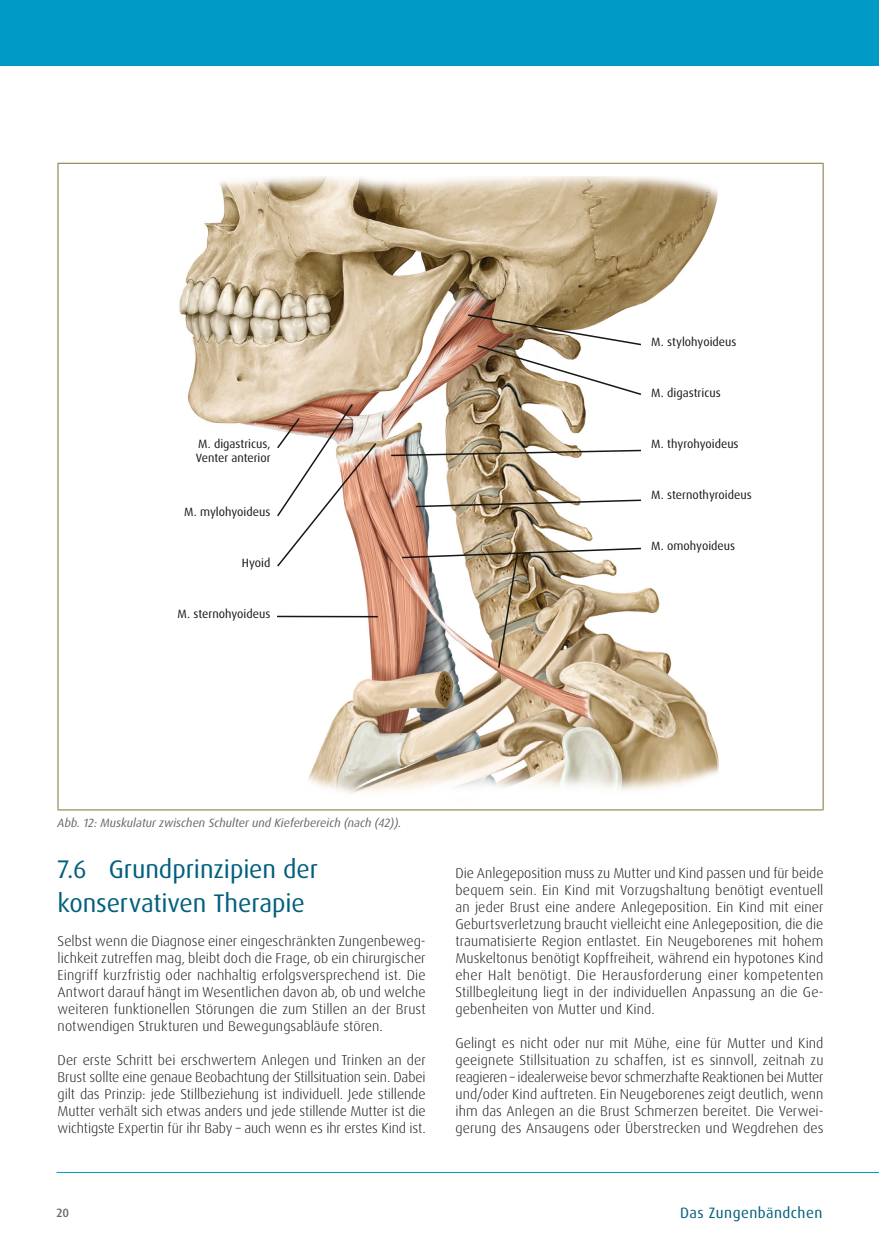
<style>
.page{position:relative;width:879px;height:1249px;background:#fff}
.page>*{position:absolute;margin:0;border:0;box-sizing:border-box;transform-origin:0 0}
.t1{font:25.5px/34px "Dax OT";letter-spacing:-.005em;color:#005f7d}
.t2{font:15px "Dax OT";letter-spacing:.03em;color:#005f7d}
.t3{font:300 14.25px/17px "Dax OT";letter-spacing:.005em;color:#151616;text-align:justify}
.t4{font:12px/14.4px "Dax OT";color:#151616}
.t5{font:italic 12px "Dax OT";color:#686868}
.t6{font:500 12px "Dax OT";color:#686868}
</style>
<div class="page">
<hr style="left:57px;top:1171px;width:821px;height:1px;background:#009ac7">
<div style="left:0;top:0;width:878px;height:65px;background:#009ac7"></div>
<hr style="left:58px;top:163px;width:765px;height:1px;background:#7f7038">
<hr style="left:58px;top:164px;width:1px;height:645px;background:#7f7038">
<hr style="left:822px;top:164px;width:1px;height:645px;background:#7f7038">
<hr style="left:58px;top:809px;width:765px;height:1px;background:#7f7038">
<img style="left:179px;top:177px;width:540px;height:617px">
<svg style="left:389px;top:449px;width:253px;height:8px"></svg>
<svg style="left:275px;top:402px;width:103px;height:166px"></svg>
<hr style="left:277px;top:615px;width:101px;height:2px;background:#151616">
<svg style="left:466px;top:313px;width:176px;height:83px"></svg>
<svg style="left:414px;top:498px;width:228px;height:10px"></svg>
<img style="left:400px;top:547px;width:242px;height:122px">
<p class="t4" style="left:651px;top:334px;width:87px">M. stylohyoideus</p>
<p class="t4" style="left:196px;top:436px;width:76px">M. digastricus,<br>Venter anterior</p>
<p class="t4" style="left:184px;top:504px;width:88px">M. mylohyoideus</p>
<p class="t4" style="left:242px;top:555px;width:30px">Hyoid</p>
<p class="t4" style="left:177px;top:606px;width:94px">M. sternohyoideus</p>
<p class="t4" style="left:651px;top:385px;width:71px">M. digastricus</p>
<p class="t4" style="left:651px;top:436px;width:89px">M. thyrohyoideus</p>
<p class="t4" style="left:651px;top:487px;width:102px">M. sternothyroideus</p>
<p class="t4" style="left:651px;top:538px;width:85px">M. omohyoideus</p>
<p class="t5" style="left:58px;top:814px;width:345px">Abb. 12: Muskulatur zwischen Schulter und Kieferbereich (nach (42)).</p>
<h1 class="t1" style="left:58px;top:852px;width:262px">7.6 Grundprinzipien der konservativen Therapie</h1>
<p class="t3" style="left:58px;top:932px;width:369px">Selbst wenn die Diagnose einer eingeschränkten Zungenbeweg&shy;lichkeit zutreffen mag, bleibt doch die Frage, ob ein chirurgischer Eingriff kurzfristig oder nachhaltig erfolgsversprechend ist. Die Antwort darauf hängt im Wesentlichen davon ab, ob und welche weiteren funktionellen Störungen die zum Stillen an der Brust notwendigen Strukturen und Bewegungsabläufe stören.</p>
<p class="t3" style="left:58px;top:1051px;width:369px">Der erste Schritt bei erschwertem Anlegen und Trinken an der Brust sollte eine genaue Beobachtung der Stillsituation sein. Dabei gilt das Prinzip: jede Stillbeziehung ist individuell. Jede stillende Mutter verhält sich etwas anders und jede stillende Mutter ist die wichtigste Expertin für ihr Baby – auch wenn es ihr erstes Kind ist.</p>
<p class="t3" style="left:455px;top:864px;width:369px">Die Anlegeposition muss zu Mutter und Kind passen und für beide bequem sein. Ein Kind mit Vorzugshaltung benötigt eventuell an jeder Brust eine andere Anlegeposition. Ein Kind mit einer Geburtsverletzung braucht vielleicht eine Anlegeposition, die die traumatisierte Region entlastet. Ein Neugeborenes mit hohem Muskeltonus benötigt Kopffreiheit, während ein hypotones Kind eher Halt benötigt. Die Herausforderung einer kompetenten Stillbegleitung liegt in der individuellen Anpassung an die Ge&shy;gebenheiten von Mutter und Kind.</p>
<p class="t3" style="left:455px;top:1034px;width:369px">Gelingt es nicht oder nur mit Mühe, eine für Mutter und Kind geeignete Stillsituation zu schaffen, ist es sinnvoll, zeitnah zu reagieren – idealerweise bevor schmerzhafte Reaktionen bei Mutter und/oder Kind auftreten. Ein Neugeborenes zeigt deutlich, wenn ihm das Anlegen an die Brust Schmerzen bereitet. Die Verwei&shy;gerung des Ansaugens oder Überstrecken und Wegdrehen des</p>
<p class="t6" style="left:57px;top:1205px;width:14px">20</p>
<p class="t2" style="left:680px;top:1203px;width:144px">Das Zungenbändchen</p>
</div>
